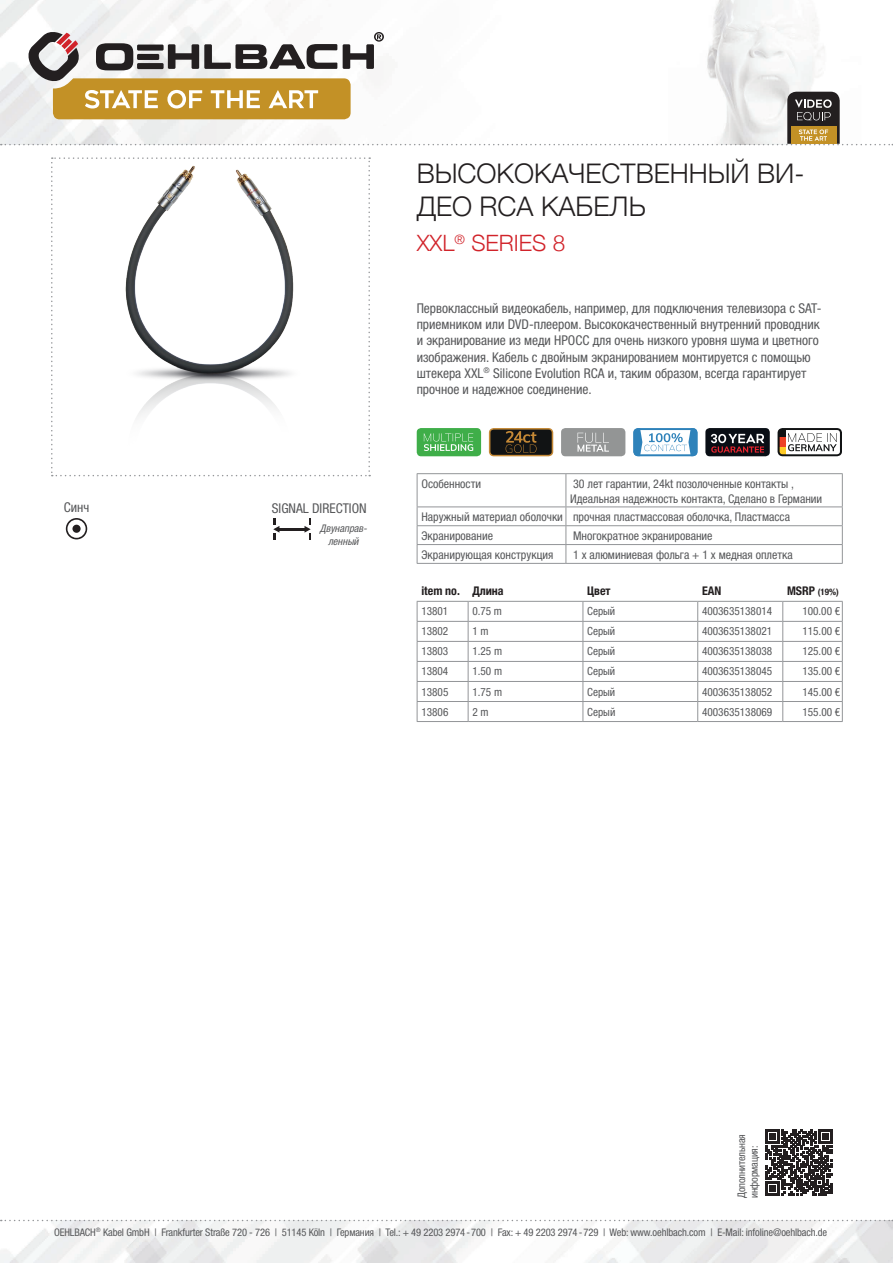
<style>
.page{position:relative;width:893px;height:1263px;background:#fff}
.page>*{position:absolute;margin:0;border:0;box-sizing:border-box;transform-origin:0 0}
.t1{font:300 27px/32.4px "Helvetica Neue";color:#231f20}
.t2{font:300 22.5px "Helvetica Neue";color:#d1232a}
.t3{font:condensed 13.5px/16.2px "Helvetica Neue LTW1 G";color:#57585a}
.t4{font:condensed 12px/14.4px "Helvetica Neue LTW1 G";color:#57585a}
.t5{font:700 condensed 12px "Helvetica Neue LTW1 G";color:#231f20}
.t6{font:condensed 11.25px "Helvetica Neue LTW1 G";color:#57585a}
.t7{font:condensed 10.5px/12.6px "Helvetica Neue LTW1 G";letter-spacing:-.01em;color:#57585a}
.t8{font:italic condensed 10.5px/12.6px "Helvetica Neue LTW1 G";color:#57585a;text-align:center}
.t9{font:700 condensed 9px "Helvetica Neue LTW1 G";color:#231f20}
.s1{font-size:12px}
</style>
<div class="page">
<img style="left:0;top:1220px;width:893px;height:43px">
<img style="left:0;top:0;width:818px;height:145px">
<svg style="left:1px;top:1220px;width:892px;height:1px"></svg>
<svg style="left:51px;top:157px;width:319px;height:319px"></svg>
<div style="left:417px;top:428px;width:64px;height:28px;background:#3fae49;border-radius:4px"></div>
<svg style="left:424px;top:433px;width:49px;height:18px"></svg>
<svg style="left:489px;top:428px;width:64px;height:28px;background:#3d311e"></svg>
<div style="left:561px;top:428px;width:64px;height:28px;background:#939595;border-radius:4px"></div>
<svg style="left:577px;top:433px;width:32px;height:19px"></svg>
<svg style="left:633px;top:428px;width:65px;height:28px"></svg>
<div style="left:705px;top:428px;width:65px;height:28px;background:#090e15;border-radius:4px"></div>
<svg style="left:711px;top:434px;width:53px;height:19px"></svg>
<svg style="left:778px;top:428px;width:64px;height:28px"></svg>
<svg style="left:66px;top:518px;width:21px;height:21px"></svg>
<div style="left:72px;top:525px;width:9px;height:8px;background:#231f20;border-radius:50%"></div>
<hr style="left:279px;top:528px;width:26px;height:3px;background:#231f20">
<svg style="left:273px;top:518px;width:6px;height:21px"></svg>
<svg style="left:304px;top:518px;width:7px;height:21px"></svg>
<svg style="left:766px;top:1129px;width:66px;height:67px"></svg>
<svg style="left:1px;top:31px;width:892px;height:114px"></svg>
<svg style="left:417px;top:600px;width:426px;height:121px"></svg>
<hr style="left:417px;top:721px;width:51px;height:1px;background:#939598">
<hr style="left:468px;top:721px;width:115px;height:1px;background:#939598">
<hr style="left:583px;top:721px;width:115px;height:1px;background:#939598">
<hr style="left:698px;top:721px;width:85px;height:1px;background:#939598">
<hr style="left:783px;top:721px;width:60px;height:1px;background:#939598">
<hr style="left:417px;top:601px;width:51px;height:1px;background:#939598">
<hr style="left:468px;top:601px;width:115px;height:1px;background:#939598">
<hr style="left:583px;top:601px;width:115px;height:1px;background:#939598">
<hr style="left:698px;top:601px;width:85px;height:1px;background:#939598">
<hr style="left:783px;top:601px;width:60px;height:1px;background:#939598">
<hr style="left:417px;top:473px;width:149px;height:1px;background:#939598">
<hr style="left:566px;top:473px;width:277px;height:1px;background:#939598">
<svg style="left:417px;top:474px;width:426px;height:89px"></svg>
<hr style="left:417px;top:563px;width:149px;height:1px;background:#939598">
<hr style="left:566px;top:563px;width:277px;height:1px;background:#939598">
<h1 class="t1" style="left:417px;top:156px;width:389px">ВЫСОКОКАЧЕСТВЕННЫЙ ВИ-<br>ДЕО RCA КАБЕЛЬ</h1>
<h2 class="t2" style="left:417px;top:225px;width:150px">XXL<sup>®</sup> SERIES 8</h2>
<p class="t3" style="left:64px;top:499px;width:27px">Синч</p>
<p class="t3" style="left:272px;top:500px;width:96px">SIGNAL DIRECTION</p>
<p class="t8" style="left:320px;top:522px;width:51px">Двунаправ&shy;ленный</p>
<p class="t3" style="left:417px;top:300px;width:406px">Первоклассный видеокабель, например, для подключения телевизора с SAT&shy;приемником или DVD-плеером. Высококачественный внутренний проводник и экранирование из меди HPOCC для очень низкого уровня шума и цветного изображения. Кабель с двойным экранированием монтируется с помощью штекера XXL<sup>®</sup> Silicone Evolution RCA и, таким образом, всегда гарантирует прочное и надежное соединение.</p>
<p class="t4" style="left:421px;top:477px;width:61px">Особенности</p>
<p class="t4" style="left:570px;top:477px;width:254px">30 лет гарантии, 24kt позолоченные контакты ,<br>Идеальная надежность контакта, Сделано в Германии</p>
<p class="t4" style="left:421px;top:508px;width:370px;line-height:18.8px">Наружный материал оболочки прочная пластмассовая оболочка, Пластмасса<br>Экранирование</p>
<p class="t4" style="left:573px;top:529px;width:141px">Многократное экранирование</p>
<p class="t4" style="left:421px;top:548px;width:133px">Экранирующая конструкция</p>
<p class="t4" style="left:573px;top:548px;width:221px">1 x алюминиевая фольга + 1 x медная оплетка</p>
<p class="t5" style="left:421px;top:584px;width:84px">item no. Длина</p>
<p class="t5" style="left:587px;top:584px;width:25px">Цвет</p>
<p class="t5" style="left:702px;top:584px;width:21px">EAN</p>
<p class="t9" style="left:787px;top:587px;width:53px"><span class="s1">MSRP</span> (19%)</p>
<p class="t6" style="left:421px;top:605px;width:28px">13801</p>
<p class="t6" style="left:472px;top:605px;width:31px">0.75 m</p>
<p class="t6" style="left:587px;top:605px;width:30px">Серый</p>
<p class="t6" style="left:702px;top:605px;width:72px">4003635138014</p>
<p class="t6" style="left:802px;top:605px;width:39px">100.00 €</p>
<p class="t6" style="left:421px;top:625px;width:28px">13802</p>
<p class="t6" style="left:472px;top:625px;width:18px">1 m</p>
<p class="t6" style="left:587px;top:625px;width:30px">Серый</p>
<p class="t6" style="left:702px;top:625px;width:72px">4003635138021</p>
<p class="t6" style="left:802px;top:625px;width:39px">115.00 €</p>
<p class="t6" style="left:421px;top:645px;width:28px">13803</p>
<p class="t6" style="left:472px;top:645px;width:31px">1.25 m</p>
<p class="t6" style="left:587px;top:645px;width:30px">Серый</p>
<p class="t6" style="left:702px;top:645px;width:72px">4003635138038</p>
<p class="t6" style="left:802px;top:645px;width:39px">125.00 €</p>
<p class="t6" style="left:421px;top:665px;width:28px">13804</p>
<p class="t6" style="left:472px;top:665px;width:31px">1.50 m</p>
<p class="t6" style="left:587px;top:665px;width:30px">Серый</p>
<p class="t6" style="left:702px;top:665px;width:72px">4003635138045</p>
<p class="t6" style="left:802px;top:665px;width:39px">135.00 €</p>
<p class="t6" style="left:421px;top:685px;width:28px">13805</p>
<p class="t6" style="left:472px;top:685px;width:31px">1.75 m</p>
<p class="t6" style="left:587px;top:685px;width:30px">Серый</p>
<p class="t6" style="left:702px;top:685px;width:72px">4003635138052</p>
<p class="t6" style="left:802px;top:685px;width:39px">145.00 €</p>
<p class="t6" style="left:421px;top:705px;width:28px">13806</p>
<p class="t6" style="left:472px;top:705px;width:18px">2 m</p>
<p class="t6" style="left:587px;top:705px;width:30px">Серый</p>
<p class="t6" style="left:702px;top:705px;width:72px">4003635138069</p>
<p class="t6" style="left:802px;top:705px;width:39px">155.00 €</p>
<p class="t7" style="left:735px;top:1198px;width:65px;rotate:-90deg">Дополнительная информация:</p>
<p class="t7" style="left:54px;top:1226px;width:775px">OEHLBACH<sup>®</sup> Kabel GmbH | Frankfurter Straße 720 - 726 | 51145 Köln | Германия | Tel.: + 49 2203 2974-700 | Fax: + 49 2203 2974-729 | Web: www.oehlbach.com | E-Mail: infoline@oehlbach.de</p>
</div>
